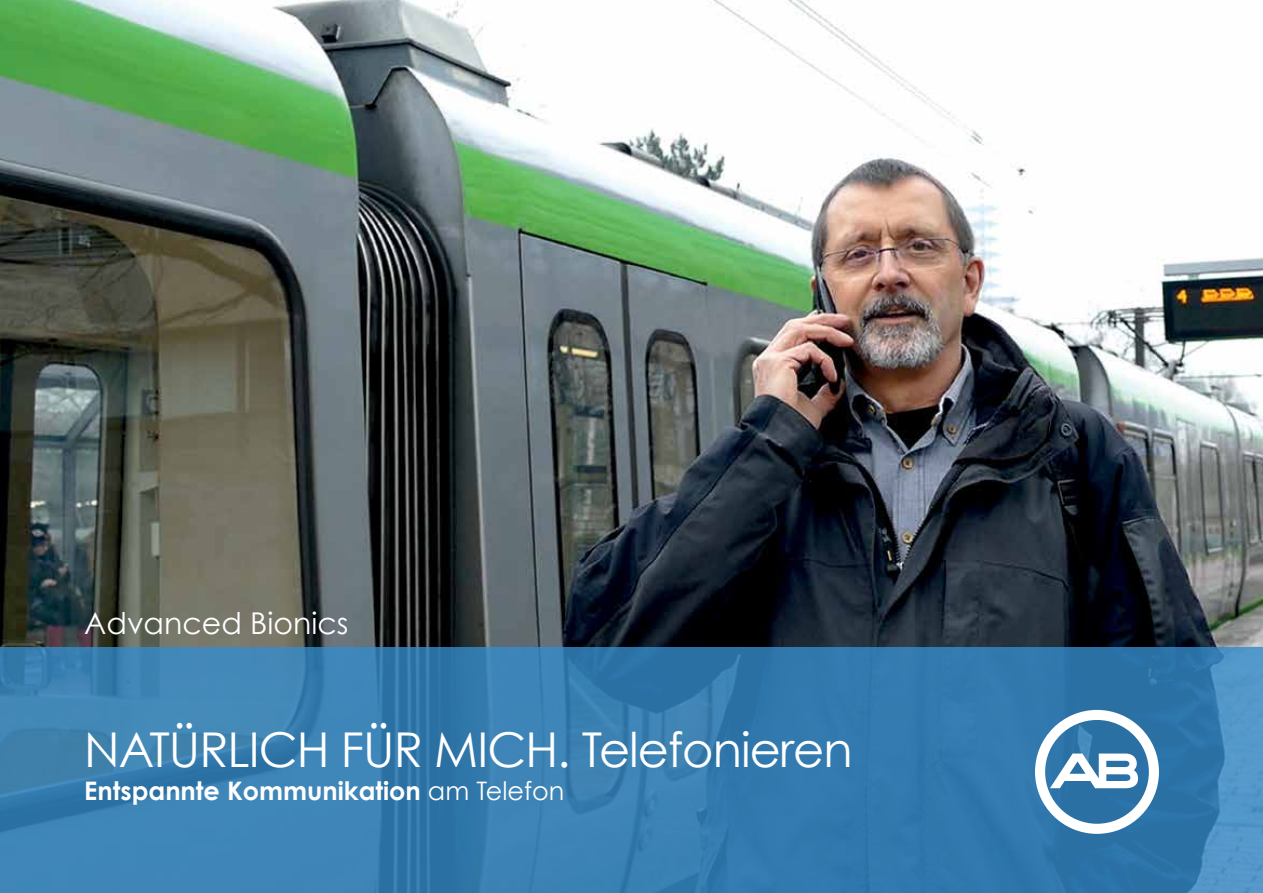
<style>
.page{position:relative;width:1263px;height:893px;background:#fff}
.page>*{position:absolute;margin:0;border:0;box-sizing:border-box;transform-origin:0 0}
.t1{font:48px "Century Gothic";letter-spacing:-.02em;color:#fff}
.t2{font:30px "Century Gothic";color:#fff}
.t3{font:700 25.5px "Century Gothic";color:#fff}
.s1{font-weight:400}
</style>
<div class="page">
<hr style="left:0;top:0;width:1px;height:893px;background:#a7a9ac">
<img style="left:1px;top:0;width:1262px;height:648px">
<svg style="left:0;top:648px;width:1263px;height:245px;background:#377db0"></svg>
<svg style="left:1035px;top:710px;width:124px;height:124px"></svg>
<p class="t2" style="left:84px;top:605px;width:266px">Advanced Bionics</p>
<h1 class="t1" style="left:84px;top:720px;width:770px">NATÜRLICH FÜR MICH. Telefonieren</h1>
<p class="t3" style="left:84px;top:775px;width:482px">Entspannte Kommunikation <span class="s1">am Telefon</span></p>
</div>
